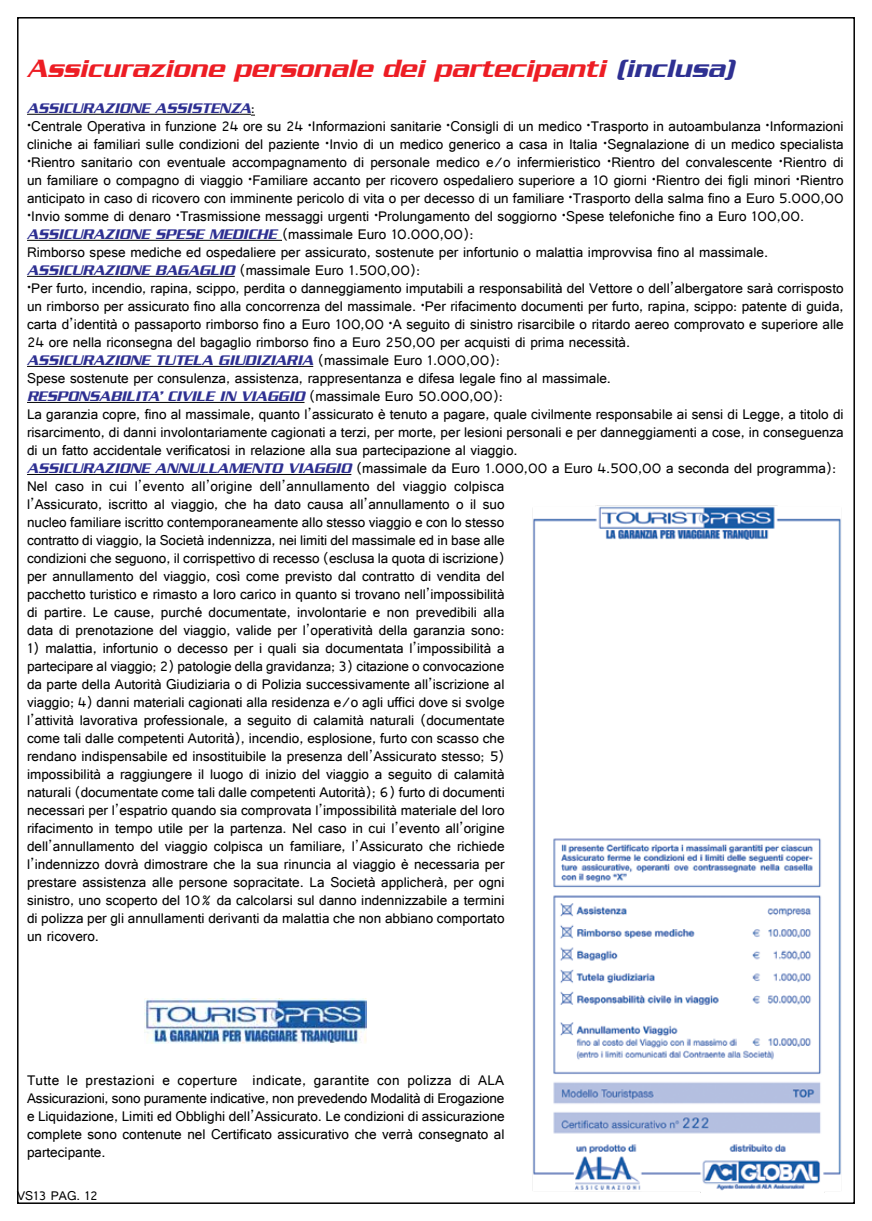
<style>
.page{position:relative;width:872px;height:1221px;background:#fff}
.page>*{position:absolute;margin:0;border:0;box-sizing:border-box;transform-origin:0 0}
.t1{font:italic 500 27px "Serpentine LT";color:#ed1d24}
.t2{font:15px/18px "Raavi";color:#000;text-align:justify}
.t3{font:italic 500 15px "Serpentine LT";color:#2e3092}
.t4{font:13.5px "Raavi";color:#000}
.s1{color:#2e3092}
.s2{font-family:"Raavi";font-weight:400;font-style:normal;color:#000}
.s3{font-family:"Serpentine LT";font-weight:500;font-style:italic;color:#2e3092}
</style>
<div class="page">
<hr style="left:27px;top:114px;width:224px;height:1px;background:#000">
<hr style="left:27px;top:240px;width:255px;height:1px;background:#000">
<hr style="left:27px;top:276px;width:208px;height:1px;background:#000">
<hr style="left:27px;top:366px;width:286px;height:1px;background:#000">
<hr style="left:27px;top:402px;width:277px;height:1px;background:#000">
<hr style="left:27px;top:474px;width:324px;height:1px;background:#000">
<img style="left:532px;top:505px;width:309px;height:686px">
<img style="left:145px;top:998px;width:221px;height:44px">
<h1 class="t1" style="left:27px;top:53px;width:709px">Assicurazione personale dei partecipanti <span class="s1">(inclusa)</span></h1>
<p class="t3" style="left:27px;top:99px;width:229px">ASSICURAZIONE ASSISTENZA<span class="s2">:</span></p>
<p class="t2" style="left:27px;top:117px;width:818px">·Centrale Operativa in funzione 24 ore su 24 ·Informazioni sanitarie ·Consigli di un medico ·Trasporto in autoambulanza ·Informazioni cliniche ai familiari sulle condizioni del paziente ·Invio di un medico generico a casa in Italia ·Segnalazione di un medico specialista ·Rientro sanitario con eventuale accompagnamento di personale medico e/o infermieristico ·Rientro del convalescente ·Rientro di un familiare o compagno di viaggio ·Familiare accanto per ricovero ospedaliero superiore a 10 giorni ·Rientro dei figli minori ·Rientro anticipato in caso di ricovero con imminente pericolo di vita o per decesso di un familiare ·Trasporto della salma fino a Euro 5.000,00 ·Invio somme di denaro ·Trasmissione messaggi urgenti ·Prolungamento del soggiorno ·Spese telefoniche fino a Euro 100,00.</p>
<p class="t3" style="left:27px;top:225px;width:448px">ASSICURAZIONE SPESE MEDICHE <span class="s2">(massimale Euro 10.000,00):</span></p>
<p class="t2" style="left:27px;top:243px;width:818px;text-align:left">Rimborso spese mediche ed ospedaliere per assicurato, sostenute per infortunio o malattia improvvisa fino al massimale.<br><span class="s3">ASSICURAZIONE BAGAGLIO</span> (massimale Euro 1.500,00):<br>·Per furto, incendio, rapina, scippo, perdita o danneggiamento imputabili a responsabilità del Vettore o dell’albergatore sarà corrisposto un rimborso per assicurato fino alla concorrenza del massimale. ·Per rifacimento documenti per furto, rapina, scippo: patente di guida, carta d’identità o passaporto rimborso fino a Euro 100,00 ·A seguito di sinistro risarcibile o ritardo aereo comprovato e superiore alle 24 ore nella riconsegna del bagaglio rimborso fino a Euro 250,00 per acquisti di prima necessità.</p>
<p class="t3" style="left:27px;top:351px;width:474px">ASSICURAZIONE TUTELA GIUDIZIARIA <span class="s2">(massimale Euro 1.000,00):</span></p>
<p class="t2" style="left:27px;top:369px;width:585px">Spese sostenute per consulenza, assistenza, rappresentanza e difesa legale fino al massimale.</p>
<p class="t3" style="left:27px;top:387px;width:477px">RESPONSABILITA’ CIVILE IN VIAGGIO <span class="s2">(massimale Euro 50.000,00):</span></p>
<p class="t2" style="left:27px;top:405px;width:818px;text-align:left">La garanzia copre, fino al massimale, quanto l’assicurato è tenuto a pagare, quale civilmente responsabile ai sensi di Legge, a titolo di risarcimento, di danni involontariamente cagionati a terzi, per morte, per lesioni personali e per danneggiamenti a cose, in conseguenza di un fatto accidentale verificatosi in relazione alla sua partecipazione al viaggio.<br><span class="s3">ASSICURAZIONE ANNULLAMENTO VIAGGIO</span> (massimale da Euro 1.000,00 a Euro 4.500,00 a seconda del programma):<br>Nel caso in cui l’evento all’origine dell’annullamento del viaggio colpisca<br>l’Assicurato, iscritto al viaggio, che ha dato causa all’annullamento o il suo<br>nucleo familiare iscritto contemporaneamente allo stesso viaggio e con lo stesso<br>contratto di viaggio, la Società indennizza, nei limiti del massimale ed in base alle<br>condizioni che seguono, il corrispettivo di recesso (esclusa la quota di iscrizione)<br>per annullamento del viaggio, così come previsto dal contratto di vendita del<br>pacchetto turistico e rimasto a loro carico in quanto si trovano nell’impossibilità<br>di partire. Le cause, purché documentate, involontarie e non prevedibili alla<br>data di prenotazione del viaggio, valide per l’operatività della garanzia sono:</p>
<p class="t2" style="left:27px;top:639px;width:479px">1) malattia, infortunio o decesso per i quali sia documentata l’impossibilità a partecipare al viaggio; 2) patologie della gravidanza; 3) citazione o convocazione da parte della Autorità Giudiziaria o di Polizia successivamente all’iscrizione al viaggio; 4) danni materiali cagionati alla residenza e/o agli uffici dove si svolge l’attività lavorativa professionale, a seguito di calamità naturali (documentate come tali dalle competenti Autorità), incendio, esplosione, furto con scasso che rendano indispensabile ed insostituibile la presenza dell’Assicurato stesso; 5) impossibilità a raggiungere il luogo di inizio del viaggio a seguito di calamità naturali (documentate come tali dalle competenti Autorità); 6) furto di documenti necessari per l’espatrio quando sia comprovata l’impossibilità materiale del loro rifacimento in tempo utile per la partenza. Nel caso in cui l’evento all’origine dell’annullamento del viaggio colpisca un familiare, l’Assicurato che richiede l’indennizzo dovrà dimostrare che la sua rinuncia al viaggio è necessaria per prestare assistenza alle persone sopracitate. La Società applicherà, per ogni sinistro, uno scoperto del 10% da calcolarsi sul danno indennizzabile a termini di polizza per gli annullamenti derivanti da malattia che non abbiano comportato un ricovero.</p>
<p class="t2" style="left:27px;top:1071px;width:479px">Tutte le prestazioni e coperture indicate, garantite con polizza di ALA Assicurazioni, sono puramente indicative, non prevedendo Modalità di Erogazione e Liquidazione, Limiti ed Obblighi dell’Assicurato. Le condizioni di assicurazione complete sono contenute nel Certificato assicurativo che verrà consegnato al partecipante.</p>
<p class="t4" style="left:17px;top:1187px;width:82px">VS13 PAG. 12</p>
</div>
